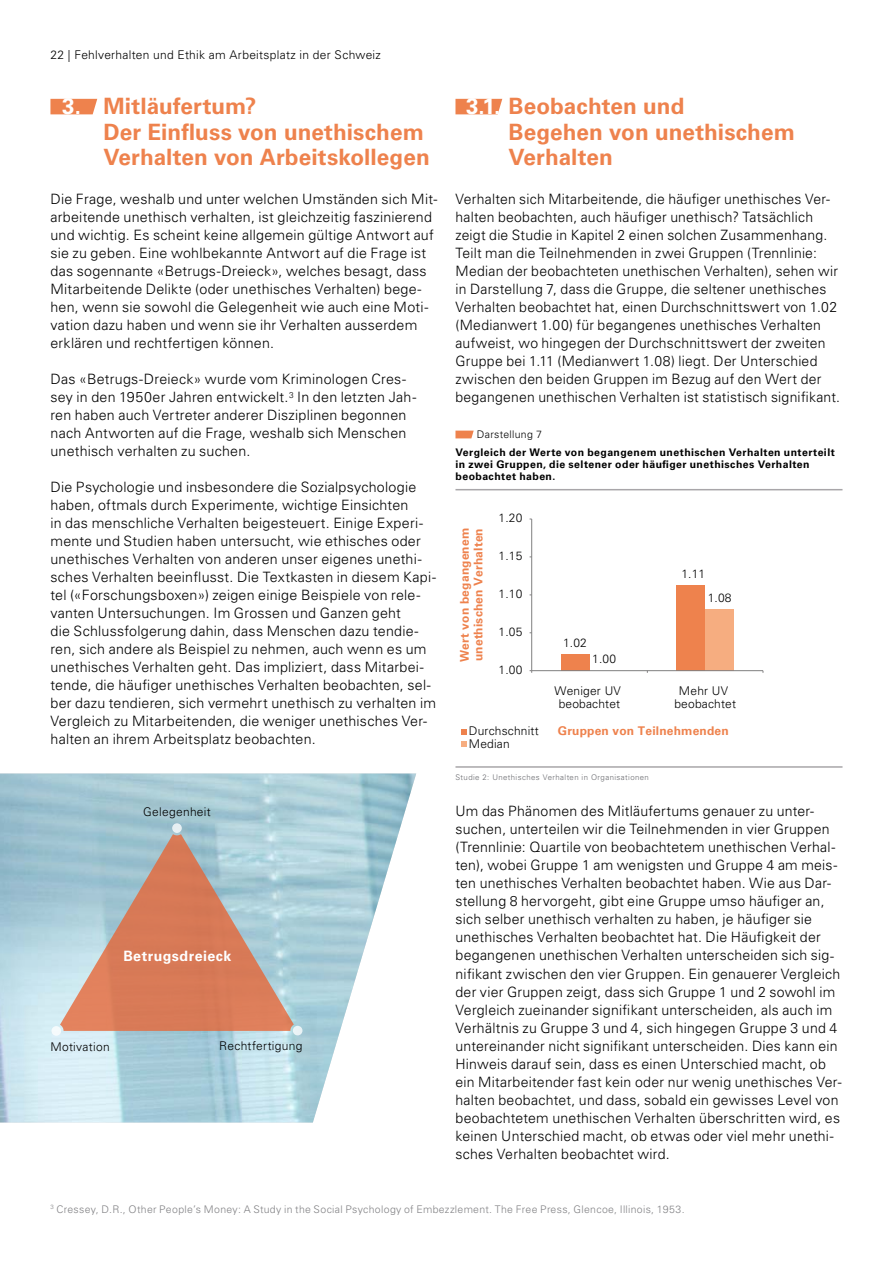
<style>
.page{position:relative;width:893px;height:1263px;background:#fff}
.page>*{position:absolute;margin:0;border:0;box-sizing:border-box;transform-origin:0 0}
.t1{font:700 22.5px/25.5px "Univers LT Std";letter-spacing:.005em;color:#ee824d}
.t2{font:300 14.25px/18px "Univers LT Std";letter-spacing:.015em;color:#000}
.t3{font:700 14.25px "Univers LT Std";letter-spacing:.03em;color:#fff}
.t4{font:300 12px/13.5px "Univers";letter-spacing:.015em;color:#000;text-align:center}
.t5{font:300 12px "Univers LT Std";letter-spacing:.025em;color:#000}
.t6{font:700 12px/13.5px "Univers";letter-spacing:.015em;color:#ee824d}
.t7{font:700 10.5px/12px "Univers LT Std";letter-spacing:.045em;color:#000}
.t8{font:300 10.5px "Univers LT Std";letter-spacing:.03em;color:#828285}
.t9{font:300 10.5px "Univers LT Std";letter-spacing:.025em;color:#000}
.t10{font:300 7.8px "Univers LT Std";letter-spacing:.05em;color:#696a6f}
.s1{color:#fff}
</style>
<div class="page">
<img style="left:0;top:773px;width:416px;height:349px">
<svg style="left:50px;top:99px;width:47px;height:15px"></svg>
<hr style="left:455px;top:489px;width:387px;height:1px;background:#a8a6a9">
<hr style="left:455px;top:766px;width:387px;height:2px;background:#a8a6a9">
<svg style="left:455px;top:99px;width:47px;height:15px"></svg>
<svg style="left:455px;top:431px;width:19px;height:7px"></svg>
<div style="left:676px;top:585px;width:29px;height:86px;background:#ee824d"></div>
<div style="left:561px;top:654px;width:28px;height:17px;background:#ee824d"></div>
<div style="left:705px;top:609px;width:29px;height:62px;background:#f6ad80"></div>
<hr style="left:531px;top:519px;width:1px;height:152px;background:#807f80">
<hr style="left:532px;top:670px;width:231px;height:1px;background:#807f80">
<svg style="left:461px;top:729px;width:5px;height:5px"></svg>
<svg style="left:461px;top:741px;width:6px;height:6px"></svg>
<svg style="left:172px;top:823px;width:10px;height:10px"></svg>
<div style="left:51px;top:1026px;width:10px;height:10px;background:#f5fbfc;border-radius:50%"></div>
<div style="left:293px;top:1026px;width:9px;height:9px;background:#eaf3f5;border-radius:50%"></div>
<svg style="left:60px;top:834px;width:234px;height:197px;background:#c3a194"></svg>
<p class="t5" style="left:50px;top:48px;width:332px">22 | Fehlverhalten und Ethik am Arbeitsplatz in der Schweiz</p>
<h1 class="t1" style="left:104px;top:94px;width:328px;text-indent:-41px"><span class="s1">3.</span> Mitläufertum?<br>Der Einfluss von unethischem<br>Verhalten von Arbeitskollegen</h1>
<p class="t2" style="left:50px;top:190px;width:388px">Die Frage, weshalb und unter welchen Umständen sich Mit&shy;arbeitende unethisch verhalten, ist gleichzeitig faszinierend und wichtig. Es scheint keine allgemein gültige Antwort auf sie zu geben. Eine wohlbekannte Antwort auf die Frage ist das sogennante «Betrugs-Dreieck», welches besagt, dass Mitarbeitende Delikte (oder unethisches Verhalten) bege&shy;hen, wenn sie sowohl die Gelegenheit wie auch eine Moti&shy;vation dazu haben und wenn sie ihr Verhalten ausserdem erklären und rechtfertigen können.</p>
<p class="t2" style="left:50px;top:370px;width:367px">Das «Betrugs-Dreieck» wurde vom Kriminologen Cres&shy;sey in den 1950er Jahren entwickelt.<sup>3</sup> In den letzten Jah&shy;ren haben auch Vertreter anderer Disziplinen begonnen nach Antworten auf die Frage, weshalb sich Menschen unethisch verhalten zu suchen.</p>
<p class="t2" style="left:50px;top:478px;width:387px">Die Psychologie und insbesondere die Sozialpsychologie haben, oftmals durch Experimente, wichtige Einsichten<br>in das menschliche Verhalten beigesteuert. Einige Experi&shy;mente und Studien haben untersucht, wie ethisches oder unethisches Verhalten von anderen unser eigenes unethi&shy;sches Verhalten beeinflusst. Die Textkasten in diesem Kapi&shy;tel («Forschungsboxen») zeigen einige Beispiele von rele&shy;vanten Untersuchungen. Im Grossen und Ganzen geht<br>die Schlussfolgerung dahin, dass Menschen dazu tendie&shy;ren, sich andere als Beispiel zu nehmen, auch wenn es um unethisches Verhalten geht. Das impliziert, dass Mitarbei&shy;tende, die häufiger unethisches Verhalten beobachten, sel&shy;ber dazu tendieren, sich vermehrt unethisch zu verhalten im Vergleich zu Mitarbeitenden, die weniger unethisches Ver&shy;halten an ihrem Arbeitsplatz beobachten.</p>
<p class="t5" style="left:143px;top:805px;width:69px">Gelegenheit</p>
<p class="t3" style="left:123px;top:947px;width:110px">Betrugsdreieck</p>
<p class="t5" style="left:50px;top:1039px;width:61px">Motivation</p>
<p class="t5" style="left:219px;top:1039px;width:85px">Rechtfertigung</p>
<h1 class="t1" style="left:509px;top:94px;width:288px;text-indent:-43px"><span class="s1">3.1.</span> Beobachten und<br>Begehen von unethischem<br>Verhalten</h1>
<p class="t2" style="left:455px;top:190px;width:386px">Verhalten sich Mitarbeitende, die häufiger unethisches Ver&shy;halten beobachten, auch häufiger unethisch? Tatsächlich zeigt die Studie in Kapitel 2 einen solchen Zusammenhang.<br>Teilt man die Teilnehmenden in zwei Gruppen (Trennlinie:<br>Median der beobachteten unethischen Verhalten), sehen wir in Darstellung 7, dass die Gruppe, die seltener unethisches Verhalten beobachtet hat, einen Durchschnittswert von 1.02 (Medianwert 1.00) für begangenes unethisches Verhalten aufweist, wo hingegen der Durchschnittswert der zweiten Gruppe bei 1.11 (Medianwert 1.08) liegt. Der Unterschied zwischen den beiden Gruppen im Bezug auf den Wert der begangenen unethischen Verhalten ist statistisch signifikant.</p>
<p class="t9" style="left:477px;top:428px;width:67px">Darstellung 7</p>
<p class="t7" style="left:455px;top:447px;width:381px">Vergleich der Werte von begangenem unethischen Verhalten unterteilt in zwei Gruppen, die seltener oder häufiger unethisches Verhalten beobachtet haben.</p>
<p class="t6" style="left:458px;top:662px;width:136px;rotate:-90deg">Wert von begangenem unethischen Verhalten</p>
<p class="t4" style="left:499px;top:511px;width:25px">1.20</p>
<p class="t4" style="left:499px;top:549px;width:25px">1.15</p>
<p class="t4" style="left:499px;top:587px;width:25px">1.10</p>
<p class="t4" style="left:499px;top:625px;width:25px">1.05</p>
<p class="t4" style="left:499px;top:663px;width:25px">1.00</p>
<p class="t4" style="left:681px;top:567px;width:25px">1.11</p>
<p class="t4" style="left:563px;top:636px;width:25px">1.02</p>
<p class="t4" style="left:592px;top:651px;width:25px">1.00</p>
<p class="t4" style="left:708px;top:591px;width:25px">1.08</p>
<p class="t4" style="left:555px;top:684px;width:68px">Weniger UV beobachtet</p>
<p class="t4" style="left:674px;top:684px;width:63px">Mehr UV beobachtet</p>
<p class="t4" style="left:469px;top:724px;width:71px">Durchschnitt</p>
<p class="t6" style="left:558px;top:724px;width:172px">Gruppen von Teilnehmenden</p>
<p class="t4" style="left:469px;top:737px;width:42px">Median</p>
<p class="t10" style="left:455px;top:773px;width:195px">Studie 2: Unethisches Verhalten in Organisationen</p>
<p class="t2" style="left:455px;top:802px;width:388px">Um das Phänomen des Mitläufertums genauer zu unter&shy;suchen, unterteilen wir die Teilnehmenden in vier Gruppen (Trennlinie: Quartile von beobachtetem unethischen Verhal&shy;ten), wobei Gruppe 1 am wenigsten und Gruppe 4 am meis&shy;ten unethisches Verhalten beobachtet haben. Wie aus Dar&shy;stellung 8 hervorgeht, gibt eine Gruppe umso häufiger an, sich selber unethisch verhalten zu haben, je häufiger sie unethisches Verhalten beobachtet hat. Die Häufigkeit der begangenen unethischen Verhalten unterscheiden sich sig&shy;nifikant zwischen den vier Gruppen. Ein genauerer Vergleich der vier Gruppen zeigt, dass sich Gruppe 1 und 2 sowohl im Vergleich zueinander signifikant unterscheiden, als auch im Verhältnis zu Gruppe 3 und 4, sich hingegen Gruppe 3 und 4 untereinander nicht signifikant unterscheiden. Dies kann ein Hinweis darauf sein, dass es einen Unterschied macht, ob ein Mitarbeitender fast kein oder nur wenig unethisches Ver&shy;halten beobachtet, und dass, sobald ein gewisses Level von beobachtetem unethischen Verhalten überschritten wird, es keinen Unterschied macht, ob etwas oder viel mehr unethi&shy;sches Verhalten beobachtet wird.</p>
<p class="t8" style="left:50px;top:1202px;width:636px"><sup>3</sup> Cressey, D.R., Other People’s Money: A Study in the Social Psychology of Embezzlement. The Free Press, Glencoe, Illinois, 1953.</p>
</div>
